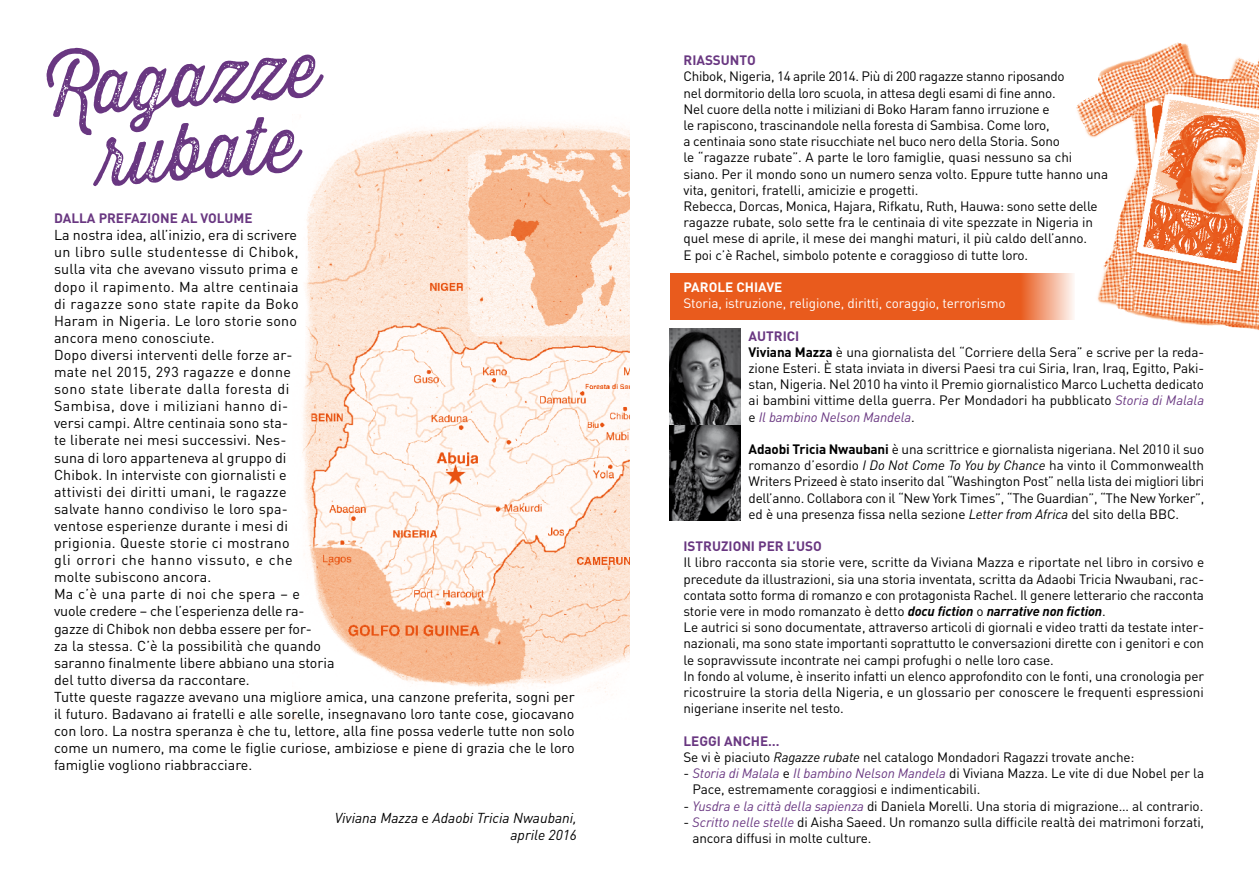
<style>
.page{position:relative;width:1259px;height:893px;background:#fff}
.page>*{position:absolute;margin:0;border:0;box-sizing:border-box;transform-origin:0 0}
.t1{font:14.25px/17.1px "DIN";color:#000}
.t2{font:italic 14.25px/17.1px "DIN";color:#000;text-align:right}
.t3{font:13.5px/16.2px "DIN";letter-spacing:-.01em;color:#000}
.t4{font:13.5px "DIN";letter-spacing:-.01em;color:#fff}
.t5{font:700 13.5px "DIN";color:#693781}
.t6{font:700 13.5px "DIN";color:#fff}
.s1{font-style:normal}
.s2{font-weight:700;color:#693781}
.s3{font-weight:700}
.s4{font-style:italic;color:#693781}
.s5{font-style:italic}
.s6{font-weight:700;font-style:italic}
</style>
<div class="page">
<div style="left:670px;top:273px;width:405px;height:47px;background:#e95b1d"></div>
<img style="left:293px;top:124px;width:336px;height:595px">
<svg style="left:47px;top:48px;width:277px;height:138px"></svg>
<img style="left:1076px;top:42px;width:183px;height:288px">
<img style="left:670px;top:329px;width:70px;height:96px">
<img style="left:670px;top:425px;width:70px;height:96px">
<p class="t5" style="left:54px;top:209px;width:200px">DALLA PREFAZIONE AL VOLUME</p>
<p class="t1" style="left:54px;top:226px;width:522px">La nostra idea, all’inizio, era di scrivere<br>un libro sulle studentesse di Chibok,<br>sulla vita che avevano vissuto prima e<br>dopo il rapimento. Ma altre centinaia<br>di ragazze sono state rapite da Boko<br>Haram in Nigeria. Le loro storie sono<br>ancora meno conosciute.<br>Dopo diversi interventi delle forze ar-<br>mate nel 2015, 293 ragazze e donne<br>sono state liberate dalla foresta di<br>Sambisa, dove i miliziani hanno di-<br>versi campi. Altre centinaia sono sta-<br>te liberate nei mesi successivi. Nes-<br>suna di loro apparteneva al gruppo di<br>Chibok. In interviste con giornalisti e<br>attivisti dei diritti umani, le ragazze<br>salvate hanno condiviso le loro spa-<br>ventose esperienze durante i mesi di<br>prigionia. Queste storie ci mostrano<br>gli orrori che hanno vissuto, e che<br>molte subiscono ancora.<br>Ma c’è una parte di noi che spera – e<br>vuole credere – che l’esperienza delle ra-<br>gazze di Chibok non debba essere per for-<br>za la stessa. C’è la possibilità che quando<br>saranno finalmente libere abbiano una storia<br>del tutto diversa da raccontare.<br>Tutte queste ragazze avevano una migliore amica, una canzone preferita, sogni per il futuro. Badavano ai fratelli e alle sorelle, insegnavano loro tante cose, giocavano con loro. La nostra speranza è che tu, lettore, alla fine possa vederle tutte non solo come un numero, ma come le figlie curiose, ambiziose e piene di grazia che le loro famiglie vogliono riabbracciare.</p>
<p class="t2" style="left:335px;top:808px;width:244px">Viviana Mazza <span class="s1">e</span> Adaobi Tricia Nwaubani, aprile 2016</p>
<p class="t5" style="left:683px;top:52px;width:74px">RIASSUNTO</p>
<p class="t3" style="left:683px;top:68px;width:426px">Chibok, Nigeria, 14 aprile 2014. Più di 200 ragazze stanno riposando<br>nel dormitorio della loro scuola, in attesa degli esami di fine anno.<br>Nel cuore della notte i miliziani di Boko Haram fanno irruzione e<br>le rapiscono, trascinandole nella foresta di Sambisa. Come loro,<br>a centinaia sono state risucchiate nel buco nero della Storia. Sono<br>le “ragazze rubate”. A parte le loro famiglie, quasi nessuno sa chi siano. Per il mondo sono un numero senza volto. Eppure tutte hanno una vita, genitori, fratelli, amicizie e progetti.<br>Rebecca, Dorcas, Monica, Hajara, Rifkatu, Ruth, Hauwa: sono sette delle ragazze rubate, solo sette fra le centinaia di vite spezzate in Nigeria in quel mese di aprile, il mese dei manghi maturi, il più caldo dell’anno.<br>E poi c’è Rachel, simbolo potente e coraggioso di tutte loro.</p>
<p class="t6" style="left:683px;top:278px;width:100px">PAROLE CHIAVE</p>
<p class="t4" style="left:683px;top:295px;width:324px">Storia, istruzione, religione, diritti, coraggio, terrorismo</p>
<p class="t3" style="left:748px;top:327px;width:457px"><span class="s2">AUTRICI<br></span><span class="s3">Viviana Mazza</span> è una giornalista del “Corriere della Sera” e scrive per la reda&shy;zione Esteri. È stata inviata in diversi Paesi tra cui Siria, Iran, Iraq, Egitto, Paki&shy;stan, Nigeria. Nel 2010 ha vinto il Premio giornalistico Marco Luchetta dedicato ai bambini vittime della guerra. Per Mondadori ha pubblicato <span class="s4">Storia di Malala </span>e <span class="s4">Il bambino Nelson Mandela</span>.</p>
<p class="t3" style="left:748px;top:441px;width:457px;text-align:justify"><span class="s3">Adaobi Tricia Nwaubani</span> è una scrittrice e giornalista nigeriana. Nel 2010 il suo romanzo d’esordio <span class="s5">I Do Not Come To You by Chance</span> ha vinto il Commonwealth Writers Prizeed è stato inserito dal “Washington Post” nella lista dei migliori libri dell’anno. Collabora con il “New York Times”, “The Guardian”, “The New Yorker”, ed è una presenza fissa nella sezione <span class="s5">Letter from Africa</span> del sito della BBC.</p>
<p class="t5" style="left:683px;top:538px;width:140px">ISTRUZIONI PER L’USO</p>
<p class="t3" style="left:683px;top:554px;width:522px">Il libro racconta sia storie vere, scritte da Viviana Mazza e riportate nel libro in corsivo e precedute da illustrazioni, sia una storia inventata, scritta da Adaobi Tricia Nwaubani, rac&shy;contata sotto forma di romanzo e con protagonista Rachel. Il genere letterario che racconta storie vere in modo romanzato è detto <span class="s6">docu fiction</span> o <span class="s6">narrative non fiction</span>.<br>Le autrici si sono documentate, attraverso articoli di giornali e video tratti da testate inter&shy;nazionali, ma sono state importanti soprattutto le conversazioni dirette con i genitori e con le sopravvissute incontrate nei campi profughi o nelle loro case.<br>In fondo al volume, è inserito infatti un elenco approfondito con le fonti, una cronologia per ricostruire la storia della Nigeria, e un glossario per conoscere le frequenti espressioni nigeriane inserite nel testo.</p>
<p class="t3" style="left:683px;top:732px;width:452px"><span class="s2">LEGGI ANCHE…<br></span>Se vi è piaciuto <span class="s5">Ragazze rubate</span> nel catalogo Mondadori Ragazzi trovate anche:</p>
<p class="t3" style="left:692px;top:765px;width:513px;text-indent:-9px">- <span class="s4">Storia di Malala</span> e <span class="s4">Il bambino Nelson Mandela</span> di Viviana Mazza. Le vite di due Nobel per la<br>Pace, estremamente coraggiosi e indimenticabili.</p>
<p class="t3" style="left:683px;top:797px;width:521px">- <span class="s4">Yusdra e la città della sapienza</span> di Daniela Morelli. Una storia di migrazione… al contrario.</p>
<p class="t3" style="left:692px;top:813px;width:513px;text-indent:-9px">- <span class="s4">Scritto nelle stelle</span> di Aisha Saeed. Un romanzo sulla difficile realtà dei matrimoni forzati, ancora diffusi in molte culture.</p>
</div>
